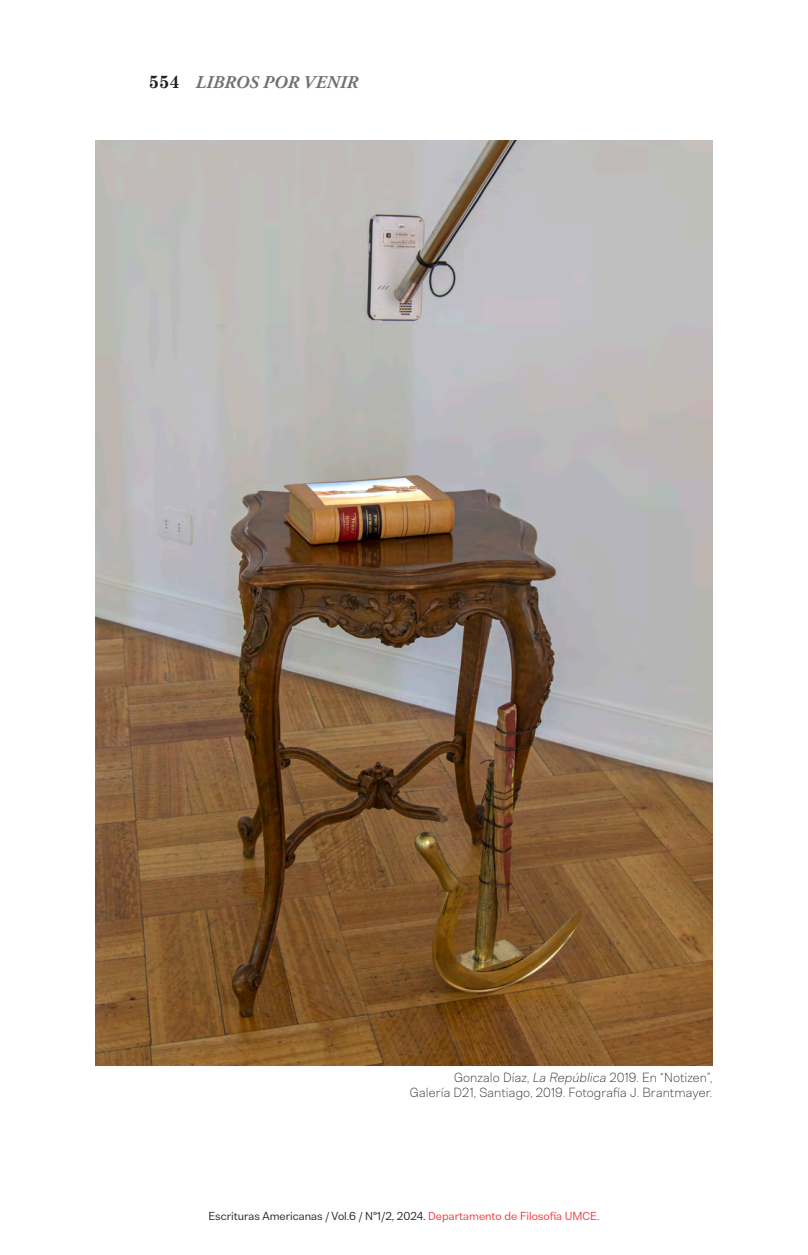
<style>
.page{position:relative;width:808px;height:1255px;background:#fff}
.page>*{position:absolute;margin:0;border:0;box-sizing:border-box;transform-origin:0 0}
.t1{font:italic 700 18px "Adobe Garamond Pro";letter-spacing:.01em;color:#717275}
.cuerpo_de_texto{font:100 12px "Bw Nista International DEMO";letter-spacing:.01em;color:#231f20}
.t2{font:10.5px "Bw Nista International DEMO";color:#231f20}
.s1{font-family:"Century Schoolbook";font-style:normal;color:#231f20}
.s2{font-style:italic}
.s3{color:#ee343d}
</style>
<div class="page">
<img style="left:95px;top:140px;width:617px;height:925px">
<h1 class="t1" style="left:149px;top:72px;width:210px"><span class="s1">554</span> LIBROS POR VENIR</h1>
<p class="cuerpo_de_texto" style="left:454px;top:1069px;width:260px">Gonzalo Díaz, <span class="s2">La República</span> 2019. En “Notizen”,</p>
<p class="cuerpo_de_texto" style="left:410px;top:1084px;width:304px">Galería D21, Santiago, 2019. Fotografía J. Brantmayer.</p>
<p class="t2" style="left:208px;top:1208px;width:393px">Escrituras Americanas / Vol.6 / Nº1/2, 2024. <span class="s3">Departamento de Filosofía UMCE.</span></p>
</div>
